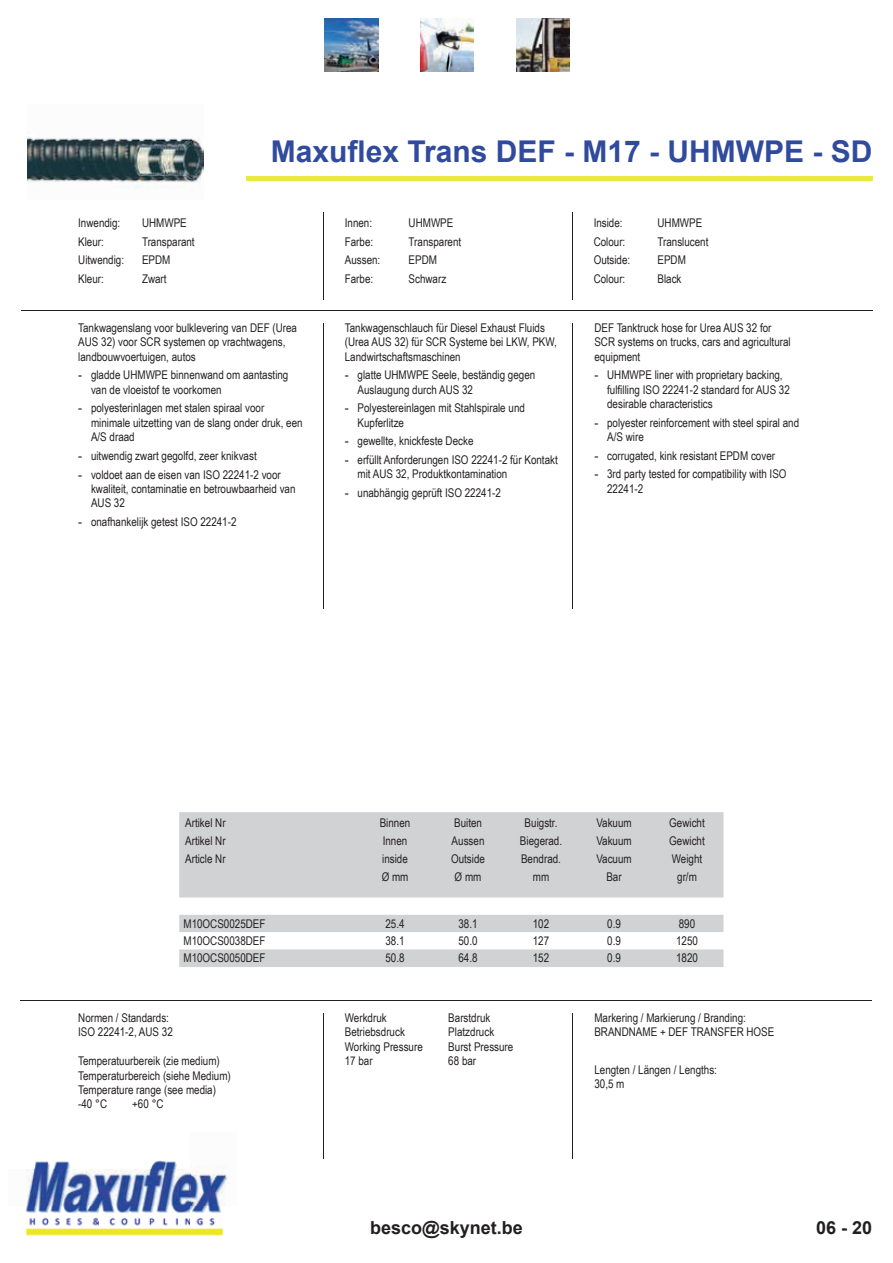
<style>
.page{position:relative;width:893px;height:1263px;background:#fff}
.page>*{position:absolute;margin:0;border:0;box-sizing:border-box;transform-origin:0 0}
.t1{font:700 30px "Arial";color:#304a9e}
.t2{font:700 18px "Arial";color:#231f20}
.t3{font:12px/14.4px "Arial Narrow";color:#231f20}
.s1{font-family:"Arial"}
</style>
<div class="page">
<hr style="left:246px;top:176px;width:627px;height:4px;background:#eae843">
<hr style="left:323px;top:212px;width:1px;height:88px;background:#231f20">
<hr style="left:572px;top:212px;width:1px;height:88px;background:#231f20">
<hr style="left:323px;top:323px;width:1px;height:285px;background:#231f20">
<hr style="left:572px;top:323px;width:1px;height:285px;background:#231f20">
<hr style="left:21px;top:310px;width:852px;height:1px;background:#231f20">
<hr style="left:21px;top:1000px;width:851px;height:1px;background:#231f20">
<hr style="left:323px;top:1013px;width:1px;height:146px;background:#231f20">
<hr style="left:572px;top:1013px;width:1px;height:146px;background:#231f20">
<img style="left:325px;top:18px;width:53px;height:53px">
<img style="left:421px;top:18px;width:53px;height:53px">
<img style="left:516px;top:18px;width:53px;height:53px">
<img style="left:25px;top:1160px;width:204px;height:76px">
<img style="left:27px;top:137px;width:176px;height:53px">
<svg style="left:179px;top:812px;width:544px;height:155px;fill:#d1d2d4"></svg>
<p class="t3" style="left:78px;top:215px;width:44px">Inwendig:</p>
<p class="t3" style="left:142px;top:215px;width:46px">UHMWPE</p>
<p class="t3" style="left:78px;top:234px;width:27px">Kleur:</p>
<p class="t3" style="left:142px;top:234px;width:54px">Transparant</p>
<p class="t3" style="left:78px;top:252px;width:47px">Uitwendig:</p>
<p class="t3" style="left:142px;top:252px;width:30px">EPDM</p>
<p class="t3" style="left:78px;top:271px;width:27px">Kleur:</p>
<p class="t3" style="left:142px;top:271px;width:26px">Zwart</p>
<h1 class="t1" style="left:271px;top:130px;width:603px">Maxuflex Trans DEF - M17 - UHMWPE - SD</h1>
<p class="t3" style="left:345px;top:215px;width:29px">Innen:</p>
<p class="t3" style="left:409px;top:215px;width:46px">UHMWPE</p>
<p class="t3" style="left:345px;top:234px;width:30px">Farbe:</p>
<p class="t3" style="left:409px;top:234px;width:54px">Transparent</p>
<p class="t3" style="left:345px;top:252px;width:37px">Aussen:</p>
<p class="t3" style="left:409px;top:252px;width:30px">EPDM</p>
<p class="t3" style="left:345px;top:271px;width:30px">Farbe:</p>
<p class="t3" style="left:409px;top:271px;width:39px">Schwarz</p>
<p class="t3" style="left:594px;top:215px;width:30px">Inside:</p>
<p class="t3" style="left:657px;top:215px;width:46px">UHMWPE</p>
<p class="t3" style="left:594px;top:234px;width:33px">Colour:</p>
<p class="t3" style="left:657px;top:234px;width:53px">Translucent</p>
<p class="t3" style="left:594px;top:252px;width:38px">Outside:</p>
<p class="t3" style="left:657px;top:252px;width:30px">EPDM</p>
<p class="t3" style="left:594px;top:271px;width:33px">Colour:</p>
<p class="t3" style="left:657px;top:271px;width:26px">Black</p>
<p class="t3" style="left:78px;top:320px;width:220px">Tankwagenslang voor bulklevering van DEF (Urea<br>AUS 32) voor SCR systemen op vrachtwagens, landbouwvoertuigen, autos</p>
<p class="t3" style="left:91px;top:367px;width:199px;text-indent:-13px"><span class="s1">-</span> gladde UHMWPE binnenwand om aantasting van de vloeistof te voorkomen</p>
<p class="t3" style="left:91px;top:400px;width:213px;text-indent:-13px"><span class="s1">-</span> polyesterinlagen met stalen spiraal voor minimale uitzetting van de slang onder druk, een<br>A/S draad</p>
<p class="t3" style="left:78px;top:448px;width:180px"><span class="s1">-</span> uitwendig zwart gegolfd, zeer knikvast</p>
<p class="t3" style="left:91px;top:467px;width:206px;text-indent:-13px"><span class="s1">-</span> voldoet aan de eisen van ISO 22241-2 voor kwaliteit, contaminatie en betrouwbaarheid van<br>AUS 32</p>
<p class="t3" style="left:78px;top:514px;width:160px"><span class="s1">-</span> onafhankelijk getest ISO 22241-2</p>
<p class="t3" style="left:345px;top:320px;width:214px">Tankwagenschlauch für Diesel Exhaust Fluids (Urea AUS 32) für SCR Systeme bei LKW, PKW,<br>Landwirtschaftsmaschinen</p>
<p class="t3" style="left:358px;top:367px;width:179px;text-indent:-13px"><span class="s1">-</span> glatte UHMWPE Seele, beständig gegen<br>Auslaugung durch AUS 32</p>
<p class="t3" style="left:358px;top:400px;width:169px;text-indent:-13px"><span class="s1">-</span> Polyestereinlagen mit Stahlspirale und<br>Kupferlitze</p>
<p class="t3" style="left:345px;top:433px;width:130px"><span class="s1">-</span> gewellte, knickfeste Decke</p>
<p class="t3" style="left:358px;top:452px;width:202px;text-indent:-13px"><span class="s1">-</span> erfüllt Anforderungen ISO 22241-2 für Kontakt mit AUS 32, Produktkontamination</p>
<p class="t3" style="left:345px;top:485px;width:158px"><span class="s1">-</span> unabhängig geprüft ISO 22241-2</p>
<p class="t3" style="left:594px;top:320px;width:198px">DEF Tanktruck hose for Urea AUS 32 for<br>SCR systems on trucks, cars and agricultural equipment</p>
<p class="t3" style="left:607px;top:367px;width:184px;text-indent:-13px"><span class="s1">-</span> UHMWPE liner with proprietary backing, fulfilling ISO 22241-2 standard for AUS 32 desirable characteristics</p>
<p class="t3" style="left:607px;top:415px;width:193px;text-indent:-13px"><span class="s1">-</span> polyester reinforcement with steel spiral and<br>A/S wire</p>
<p class="t3" style="left:594px;top:448px;width:182px"><span class="s1">-</span> corrugated, kink resistant EPDM cover</p>
<p class="t3" style="left:607px;top:467px;width:181px;text-indent:-13px"><span class="s1">-</span> 3rd party tested for compatibility with ISO<br>22241-2</p>
<p class="t3" style="left:185px;top:813px;width:42px;line-height:18px;text-align:justify">Artikel Nr Artikel Nr Article Nr</p>
<p class="t3" style="left:380px;top:813px;width:32px;line-height:18px">Binnen<br>Innen inside<br>Ø mm</p>
<p class="t3" style="left:451px;top:813px;width:35px;line-height:18px">Buiten<br>Aussen<br>Outside<br>Ø mm</p>
<p class="t3" style="left:520px;top:813px;width:44px;line-height:18px;text-align:center">Buigstr.<br>Biegerad.<br>Bendrad. mm</p>
<p class="t3" style="left:596px;top:813px;width:37px;line-height:18px;text-align:center">Vakuum<br>Vakuum<br>Vacuum<br>Bar</p>
<p class="t3" style="left:669px;top:813px;width:37px;line-height:18px;text-align:center">Gewicht<br>Gewicht<br>Weight gr/m</p>
<p class="t3" style="left:183px;top:916px;width:84px">M10OCS0025DEF</p>
<p class="t3" style="left:385px;top:916px;width:21px">25.4</p>
<p class="t3" style="left:458px;top:916px;width:21px">38.1</p>
<p class="t3" style="left:533px;top:916px;width:18px">102</p>
<p class="t3" style="left:607px;top:916px;width:15px">0.9</p>
<p class="t3" style="left:679px;top:916px;width:18px">890</p>
<p class="t3" style="left:183px;top:933px;width:84px">M10OCS0038DEF</p>
<p class="t3" style="left:385px;top:933px;width:21px">38.1</p>
<p class="t3" style="left:458px;top:933px;width:21px">50.0</p>
<p class="t3" style="left:533px;top:933px;width:18px">127</p>
<p class="t3" style="left:607px;top:933px;width:15px">0.9</p>
<p class="t3" style="left:676px;top:933px;width:23px">1250</p>
<p class="t3" style="left:183px;top:950px;width:84px">M10OCS0050DEF</p>
<p class="t3" style="left:385px;top:950px;width:21px">50.8</p>
<p class="t3" style="left:458px;top:950px;width:21px">64.8</p>
<p class="t3" style="left:533px;top:950px;width:18px">152</p>
<p class="t3" style="left:607px;top:950px;width:15px">0.9</p>
<p class="t3" style="left:676px;top:950px;width:23px">1820</p>
<p class="t3" style="left:78px;top:1010px;width:96px">Normen / Standards:<br>ISO 22241-2, AUS 32</p>
<p class="t3" style="left:78px;top:1053px;width:154px">Temperatuurbereik (zie medium)<br>Temperaturbereich (siehe Medium)<br>Temperature range (see media) -40 °C</p>
<p class="t3" style="left:132px;top:1096px;width:33px">+60 °C</p>
<p class="t3" style="left:345px;top:1010px;width:43px">Werkdruk</p>
<p class="t3" style="left:448px;top:1010px;width:44px">Barstdruk</p>
<p class="t3" style="left:345px;top:1024px;width:62px">Betriebsdruck</p>
<p class="t3" style="left:448px;top:1024px;width:47px">Platzdruck</p>
<p class="t3" style="left:345px;top:1039px;width:80px">Working Pressure</p>
<p class="t3" style="left:448px;top:1039px;width:67px">Burst Pressure</p>
<p class="t3" style="left:345px;top:1053px;width:29px">17 bar</p>
<p class="t3" style="left:448px;top:1053px;width:29px">68 bar</p>
<p class="t3" style="left:594px;top:1010px;width:181px">Markering / Markierung / Branding:<br>BRANDNAME + DEF TRANSFER HOSE</p>
<p class="t3" style="left:594px;top:1062px;width:124px">Lengten / Längen / Lengths:<br>30,5 m</p>
<h2 class="t2" style="left:370px;top:1215px;width:154px">besco@skynet.be</h2>
<h2 class="t2" style="left:816px;top:1215px;width:58px">06 - 20</h2>
</div>
